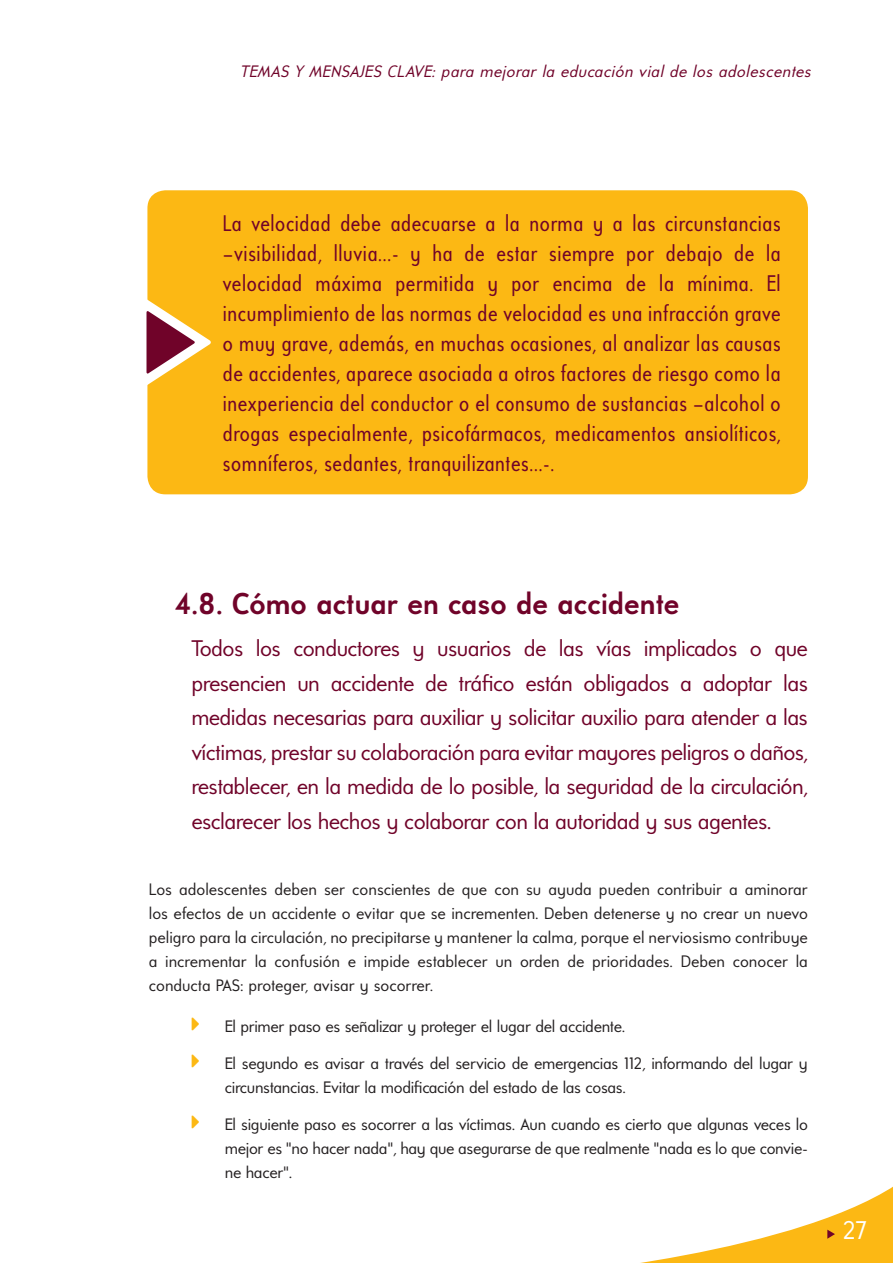
<style>
.page{position:relative;width:893px;height:1263px;background:#fff}
.page>*{position:absolute;margin:0;border:0;box-sizing:border-box;transform-origin:0 0}
.t1{font:700 30px "Universalis ADF Std";letter-spacing:-.02em;color:#700329}
.t2{font:25.5px "Universalis ADF Std";color:#fff}
.t3{font:condensed 22.5px/30px "Universalis ADF Std";color:#700329;text-align:justify}
.t4{font:22.5px/34.5px "Universalis ADF Std";letter-spacing:-.025em;color:#700329;text-align:justify}
.t5{font:16.5px/24px "Universalis ADF Std";letter-spacing:-.02em;color:#231f20;text-align:justify}
.t6{font:italic 16.5px "Universalis ADF Std";letter-spacing:.025em;color:#700329}
</style>
<div class="page">
<svg style="left:640px;top:1186px;width:253px;height:77px"></svg>
<div style="left:147px;top:190px;width:661px;height:304px;background:#fcb814;border-radius:18px"></div>
<svg style="left:146px;top:290px;width:65px;height:105px"></svg>
<p class="t6" style="left:240px;top:61px;width:158px">TEMAS Y MENSAJES CLAVE</p>
<p class="t6" style="left:432px;top:61px;width:381px">: para mejorar la educación vial de los adolescentes</p>
<p class="t3" style="left:223px;top:208px;width:560px">La velocidad debe adecuarse a la norma y a las circunstancias –visibilidad, lluvia…- y ha de estar siempre por debajo de la velocidad máxima permitida y por encima de la mínima. El incumplimiento de las normas de velocidad es una infracción grave o muy grave, además, en muchas ocasiones, al analizar las causas de accidentes, aparece asociada a otros factores de riesgo como la inexperiencia del conductor o el consumo de sustancias –alcohol o drogas especialmente, psicofármacos, medicamentos ansiolíticos, somníferos, sedantes, tranquilizantes…-.</p>
<h1 class="t1" style="left:175px;top:585px;width:506px">4.8. Cómo actuar en caso de accidente</h1>
<p class="t4" style="left:191px;top:631px;width:618px">Todos los conductores y usuarios de las vías implicados o que presencien un accidente de tráfico están obligados a adoptar las medidas necesarias para auxiliar y solicitar auxilio para atender a las víctimas, prestar su colaboración para evitar mayores peligros o daños, restablecer, en la medida de lo posible, la seguridad de la circulación, esclarecer los hechos y colaborar con la autoridad y sus agentes.</p>
<p class="t5" style="left:149px;top:877px;width:661px">Los adolescentes deben ser conscientes de que con su ayuda pueden contribuir a aminorar los efectos de un accidente o evitar que se incrementen. Deben detenerse y no crear un nuevo peligro para la circulación, no precipitarse y mantener la calma, porque el nerviosismo contribuye a incrementar la confusión e impide establecer un orden de prioridades. Deben conocer la conducta PAS: proteger, avisar y socorrer.</p>
<p class="t5" style="left:225px;top:1014px;width:400px">El primer paso es señalizar y proteger el lugar del accidente.</p>
<p class="t5" style="left:225px;top:1051px;width:585px">El segundo es avisar a través del servicio de emergencias 112, informando del lugar y circunstancias. Evitar la modificación del estado de las cosas.</p>
<p class="t5" style="left:225px;top:1112px;width:585px">El siguiente paso es socorrer a las víctimas. Aun cuando es cierto que algunas veces lo mejor es "no hacer nada", hay que asegurarse de que realmente "nada es lo que convie&shy;ne hacer".</p>
<h2 class="t2" style="left:843px;top:1214px;width:26px">27</h2>
</div>
